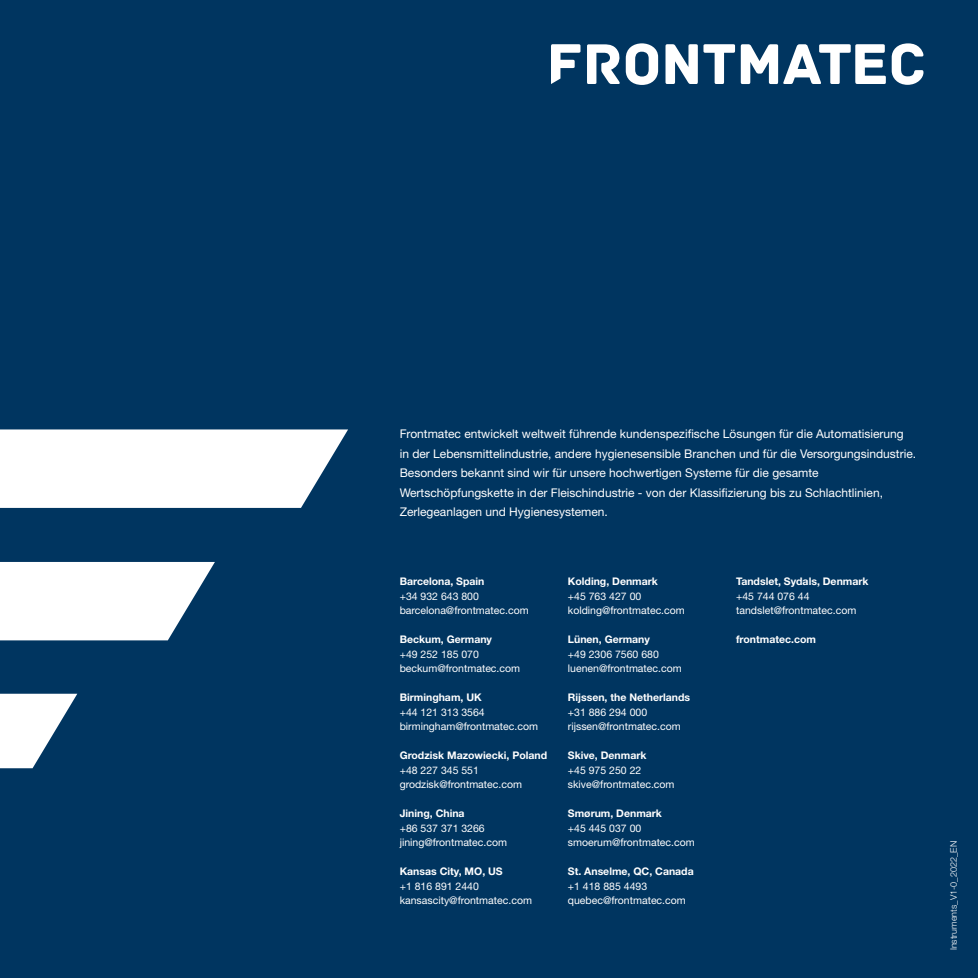
<style>
.page{position:relative;width:978px;height:978px;background:#003560}
.page>*{position:absolute;margin:0;border:0;box-sizing:border-box;transform-origin:0 0}
.Body{font:12px/19.5px "Helvetica Neue LT Std";color:#fff}
.Body-2{font:10.5px "Helvetica Neue LT Std";color:#fff}
.Body-3{font:700 10.5px "Helvetica Neue LT Std";color:#fff}
.t1{font:300 9px "Helvetica Neue LT Std";color:#fff}
</style>
<div class="page">
<svg style="left:0;top:429px;width:348px;height:79px;background:#edf1f4"></svg>
<svg style="left:0;top:562px;width:215px;height:78px;background:#e3e8ed"></svg>
<svg style="left:0;top:694px;width:77px;height:74px"></svg>
<svg style="left:551px;top:44px;width:29px;height:40px"></svg>
<svg style="left:587px;top:43px;width:71px;height:42px"></svg>
<svg style="left:665px;top:44px;width:70px;height:40px"></svg>
<svg style="left:741px;top:44px;width:145px;height:40px"></svg>
<svg style="left:892px;top:43px;width:32px;height:42px"></svg>
<p class="Body" style="left:400px;top:424px;width:518px">Frontmatec entwickelt weltweit führende kundenspezifische Lösungen für die Automatisierung<br>in der Lebensmittelindustrie, andere hygienesensible Branchen und für die Versorgungsindustrie.<br>Besonders bekannt sind wir für unsere hochwertigen Systeme für die gesamte Wertschöpfungskette in der Fleischindustrie - von der Klassifizierung bis zu Schlachtlinien, Zerlegeanlagen und Hygienesystemen.</p>
<p class="Body-3" style="left:400px;top:575px;width:86px">Barcelona, Spain</p>
<p class="Body-2" style="left:400px;top:590px;width:81px">+34 932 643 800</p>
<p class="Body-2" style="left:400px;top:604px;width:130px">barcelona@frontmatec.com</p>
<p class="Body-3" style="left:400px;top:633px;width:94px">Beckum, Germany</p>
<p class="Body-2" style="left:400px;top:648px;width:81px">+49 252 185 070</p>
<p class="Body-2" style="left:400px;top:662px;width:122px">beckum@frontmatec.com</p>
<p class="Body-3" style="left:400px;top:691px;width:84px">Birmingham, UK</p>
<p class="Body-2" style="left:400px;top:706px;width:87px">+44 121 313 3564</p>
<p class="Body-2" style="left:400px;top:720px;width:140px">birmingham@frontmatec.com</p>
<p class="Body-3" style="left:400px;top:749px;width:149px">Grodzisk Mazowiecki, Poland</p>
<p class="Body-2" style="left:400px;top:764px;width:81px">+48 227 345 551</p>
<p class="Body-2" style="left:400px;top:778px;width:124px">grodzisk@frontmatec.com</p>
<p class="Body-3" style="left:400px;top:807px;width:66px">Jining, China</p>
<p class="Body-2" style="left:400px;top:822px;width:87px">+86 537 371 3266</p>
<p class="Body-2" style="left:400px;top:836px;width:109px">jining@frontmatec.com</p>
<p class="Body-3" style="left:400px;top:865px;width:105px">Kansas City, MO, US</p>
<p class="Body-2" style="left:400px;top:880px;width:81px">+1 816 891 2440</p>
<p class="Body-2" style="left:400px;top:894px;width:134px">kansascity@frontmatec.com</p>
<p class="Body-3" style="left:568px;top:575px;width:91px">Kolding, Denmark</p>
<p class="Body-2" style="left:568px;top:590px;width:75px">+45 763 427 00</p>
<p class="Body-2" style="left:568px;top:604px;width:118px">kolding@frontmatec.com</p>
<p class="Body-3" style="left:568px;top:633px;width:84px">Lünen, Germany</p>
<p class="Body-2" style="left:568px;top:648px;width:92px">+49 2306 7560 680</p>
<p class="Body-2" style="left:568px;top:662px;width:115px">luenen@frontmatec.com</p>
<p class="Body-3" style="left:568px;top:691px;width:124px">Rijssen, the Netherlands</p>
<p class="Body-2" style="left:568px;top:706px;width:81px">+31 886 294 000</p>
<p class="Body-2" style="left:568px;top:720px;width:114px">rijssen@frontmatec.com</p>
<p class="Body-3" style="left:568px;top:749px;width:80px">Skive, Denmark</p>
<p class="Body-2" style="left:568px;top:764px;width:75px">+45 975 250 22</p>
<p class="Body-2" style="left:568px;top:778px;width:108px">skive@frontmatec.com</p>
<p class="Body-3" style="left:568px;top:807px;width:96px">Smørum, Denmark</p>
<p class="Body-2" style="left:568px;top:822px;width:75px">+45 445 037 00</p>
<p class="Body-2" style="left:568px;top:836px;width:128px">smoerum@frontmatec.com</p>
<p class="Body-3" style="left:568px;top:865px;width:127px">St. Anselme, QC, Canada</p>
<p class="Body-2" style="left:568px;top:880px;width:81px">+1 418 885 4493</p>
<p class="Body-2" style="left:568px;top:894px;width:119px">quebec@frontmatec.com</p>
<p class="Body-3" style="left:736px;top:575px;width:134px">Tandslet, Sydals, Denmark</p>
<p class="Body-2" style="left:736px;top:590px;width:75px">+45 744 076 44</p>
<p class="Body-2" style="left:736px;top:604px;width:122px">tandslet@frontmatec.com</p>
<p class="Body-3" style="left:736px;top:633px;width:81px">frontmatec.com</p>
<p class="t1" style="left:948px;top:950px;width:111px;rotate:-90deg">Instruments_V1-0_2022_EN</p>
</div>
